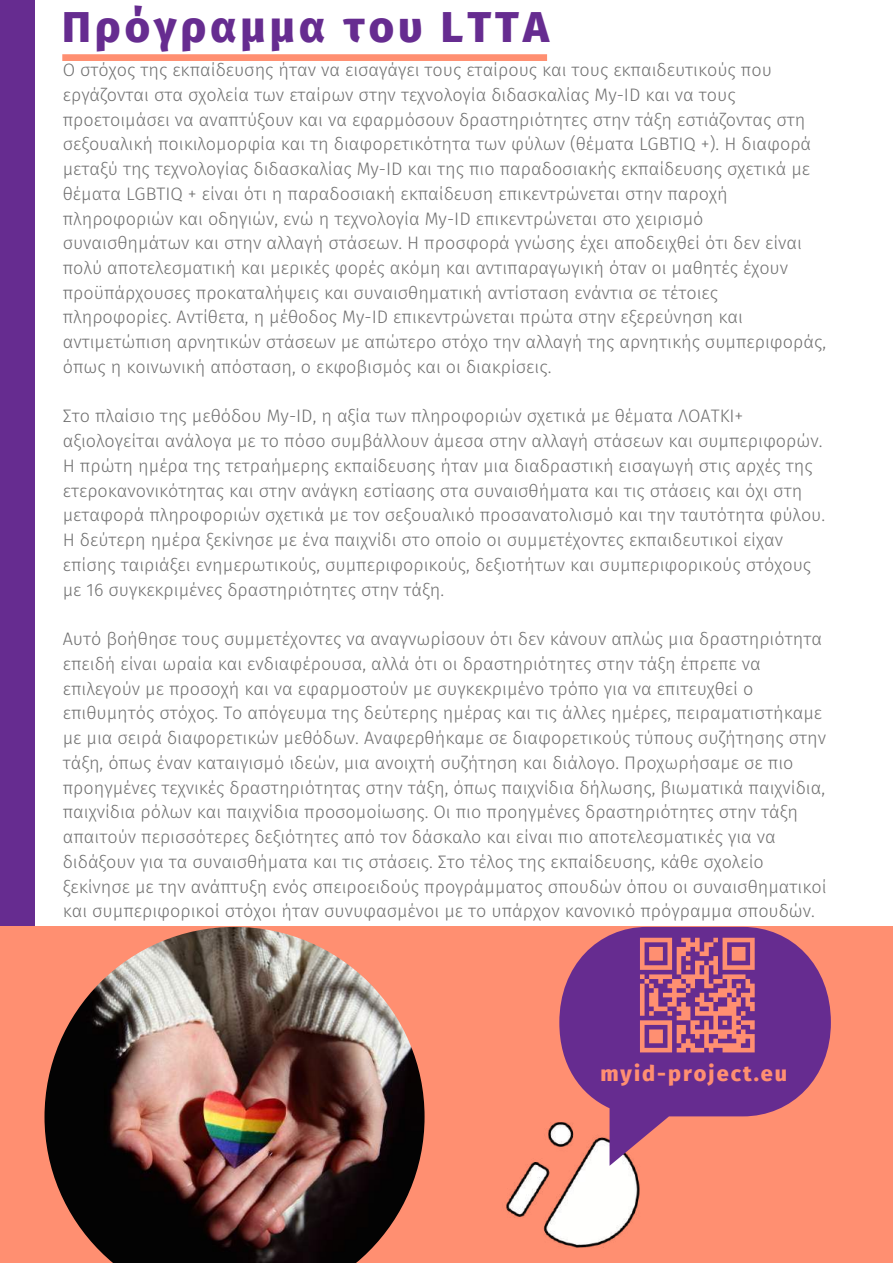
<style>
.page{position:relative;width:893px;height:1264px;background:#fff}
.page>*{position:absolute;margin:0;border:0;box-sizing:border-box;transform-origin:0 0}
.t1{font:800 43.5px "Fira Sans";letter-spacing:.095em;color:#662c90}
.t2{font:800 21.6px "Fira Sans";letter-spacing:.095em;color:#ff8f71}
.t3{font:300 18px/24.8px "Fira Sans";color:#6f6f6f}
</style>
<div class="page">
<div style="left:0;top:0;width:35px;height:1262px;background:#662c90"></div>
<div style="left:62px;top:54px;width:485px;height:7px;background:#ff8f71"></div>
<div style="left:0;top:925px;width:892px;height:337px;background:#ff8f71"></div>
<img style="left:506px;top:1116px;width:165px;height:132px">
<svg style="left:559px;top:926px;width:271px;height:190px;fill:#662c90"></svg>
<svg style="left:640px;top:937px;width:114px;height:115px"></svg>
<div style="left:722px;top:1047px;width:32px;height:5px;background:#ff8f71"></div>
<img style="left:44px;top:926px;width:380px;height:336px">
<h1 class="t1" style="left:62px;top:1px;width:488px">Πρόγραμμα του LTTA</h1>
<p class="t3" style="left:63px;top:58px;width:764px">Ο στόχος της εκπαίδευσης ήταν να εισαγάγει τους εταίρους και τους εκπαιδευτικούς που εργάζονται στα σχολεία των εταίρων στην τεχνολογία διδασκαλίας My-ID και να τους προετοιμάσει να αναπτύξουν και να εφαρμόσουν δραστηριότητες στην τάξη εστιάζοντας στη σεξουαλική ποικιλομορφία και τη διαφορετικότητα των φύλων (θέματα LGBTIQ +). Η διαφορά μεταξύ της τεχνολογίας διδασκαλίας My-ID και της πιο παραδοσιακής εκπαίδευσης σχετικά με θέματα LGBTIQ + είναι ότι η παραδοσιακή εκπαίδευση επικεντρώνεται στην παροχή πληροφοριών και οδηγιών, ενώ η τεχνολογία My-ID επικεντρώνεται στο χειρισμό συναισθημάτων και στην αλλαγή στάσεων. Η προσφορά γνώσης έχει αποδειχθεί ότι δεν είναι πολύ αποτελεσματική και μερικές φορές ακόμη και αντιπαραγωγική όταν οι μαθητές έχουν προϋπάρχουσες προκαταλήψεις και συναισθηματική αντίσταση ενάντια σε τέτοιες πληροφορίες. Αντίθετα, η μέθοδος My-ID επικεντρώνεται πρώτα στην εξερεύνηση και αντιμετώπιση αρνητικών στάσεων με απώτερο στόχο την αλλαγή της αρνητικής συμπεριφοράς, όπως η κοινωνική απόσταση, ο εκφοβισμός και οι διακρίσεις.</p>
<p class="t3" style="left:63px;top:404px;width:763px">Στο πλαίσιο της μεθόδου My-ID, η αξία των πληροφοριών σχετικά με θέματα ΛΟΑΤΚΙ+ αξιολογείται ανάλογα με το πόσο συμβάλλουν άμεσα στην αλλαγή στάσεων και συμπεριφορών.<br>Η πρώτη ημέρα της τετραήμερης εκπαίδευσης ήταν μια διαδραστική εισαγωγή στις αρχές της ετεροκανονικότητας και στην ανάγκη εστίασης στα συναισθήματα και τις στάσεις και όχι στη μεταφορά πληροφοριών σχετικά με τον σεξουαλικό προσανατολισμό και την ταυτότητα φύλου.<br>Η δεύτερη ημέρα ξεκίνησε με ένα παιχνίδι στο οποίο οι συμμετέχοντες εκπαιδευτικοί είχαν επίσης ταιριάξει ενημερωτικούς, συμπεριφορικούς, δεξιοτήτων και συμπεριφορικούς στόχους με 16 συγκεκριμένες δραστηριότητες στην τάξη.</p>
<p class="t3" style="left:63px;top:626px;width:765px">Αυτό βοήθησε τους συμμετέχοντες να αναγνωρίσουν ότι δεν κάνουν απλώς μια δραστηριότητα επειδή είναι ωραία και ενδιαφέρουσα, αλλά ότι οι δραστηριότητες στην τάξη έπρεπε να επιλεγούν με προσοχή και να εφαρμοστούν με συγκεκριμένο τρόπο για να επιτευχθεί ο επιθυμητός στόχος. Το απόγευμα της δεύτερης ημέρας και τις άλλες ημέρες, πειραματιστήκαμε με μια σειρά διαφορετικών μεθόδων. Αναφερθήκαμε σε διαφορετικούς τύπους συζήτησης στην τάξη, όπως έναν καταιγισμό ιδεών, μια ανοιχτή συζήτηση και διάλογο. Προχωρήσαμε σε πιο προηγμένες τεχνικές δραστηριότητας στην τάξη, όπως παιχνίδια δήλωσης, βιωματικά παιχνίδια, παιχνίδια ρόλων και παιχνίδια προσομοίωσης. Οι πιο προηγμένες δραστηριότητες στην τάξη απαιτούν περισσότερες δεξιότητες από τον δάσκαλο και είναι πιο αποτελεσματικές για να διδάξουν για τα συναισθήματα και τις στάσεις. Στο τέλος της εκπαίδευσης, κάθε σχολείο ξεκίνησε με την ανάπτυξη ενός σπειροειδούς προγράμματος σπουδών όπου οι συναισθηματικοί και συμπεριφορικοί στόχοι ήταν συνυφασμένοι με το υπάρχον κανονικό πρόγραμμα σπουδών.</p>
<p class="t2" style="left:600px;top:1060px;width:188px">myid-project.eu</p>
</div>
